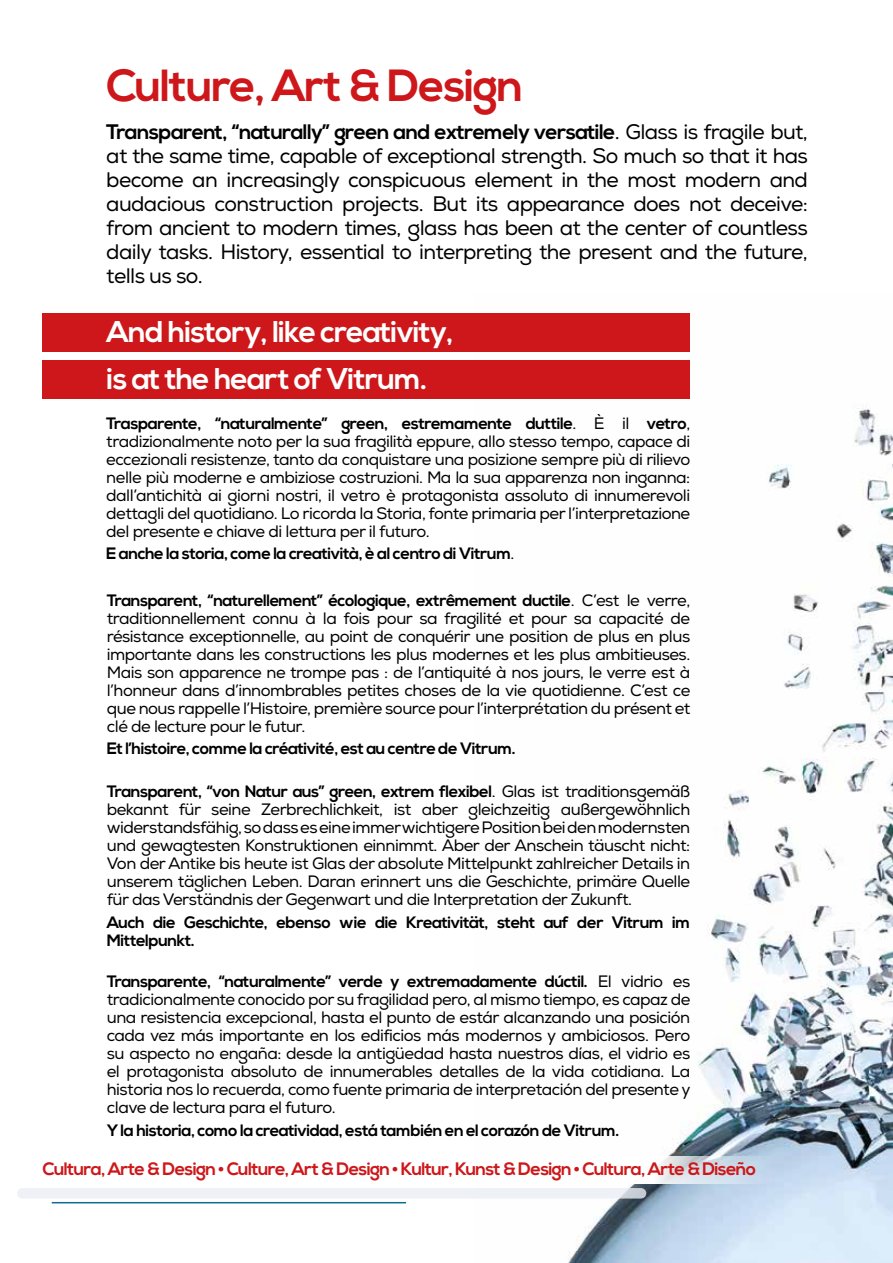
<style>
.page{position:relative;width:893px;height:1263px;background:#fff}
.page>*{position:absolute;margin:0;border:0;box-sizing:border-box;transform-origin:0 0}
.t1{font:700 45px "Nexa";letter-spacing:-.03em;color:#cd171a}
.t2{font:700 30px/47.1px "Nexa";letter-spacing:-.03em;color:#fff}
.t3{font:21px/24px "Nexa";letter-spacing:-.03em;color:#000;text-align:justify}
.t4{font:700 18px "Nexa";letter-spacing:-.04em;color:#cd171a}
.t5{font:16.5px/18px "Nexa";letter-spacing:-.03em;color:#000;text-align:justify}
.t6{font:700 16.5px/18px "Nexa";letter-spacing:-.03em;color:#000}
.s1{font-weight:700}
.s2{font-weight:400}
</style>
<div class="page">
<img style="left:475px;top:351px;width:418px;height:912px">
<div style="left:43px;top:313px;width:647px;height:38px;background:#cd171a"></div>
<div style="left:43px;top:360px;width:647px;height:38px;background:#cd171a"></div>
<div style="left:22px;top:1188px;width:619px;height:10px;background:#ebeef4"></div>
<hr style="left:52px;top:1202px;width:354px;height:1px;background:#0a6c91">
<svg style="left:602px;top:1156px;width:176px;height:27px"></svg>
<h1 class="t1" style="left:106px;top:60px;width:419px">Culture, Art &amp; Design</h1>
<p class="t3" style="left:106px;top:120px;width:703px"><span class="s1">Transparent, “naturally” green and extremely versatile</span>. Glass is fragile but, at the same time, capable of exceptional strength. So much so that it has become an increasingly conspicuous element in the most modern and audacious construction projects. But its appearance does not deceive: from ancient to modern times, glass has been at the center of countless daily tasks. History, essential to interpreting the present and the future, tells us so.</p>
<h2 class="t2" style="left:107px;top:310px;width:349px">And history, like creativity, is at the heart of Vitrum.</h2>
<p class="t5" style="left:106px;top:415px;width:586px"><span class="s1">Trasparente, “naturalmente” green, estremamente duttile</span>. È il <span class="s1">vetro</span>, tradizionalmente noto per la sua fragilità eppure, allo stesso tempo, capace di eccezionali resistenze, tanto da conquistare una posizione sempre più di rilievo nelle più moderne e ambiziose costruzioni. Ma la sua apparenza non inganna: dall’antichità ai giorni nostri, il vetro è protagonista assoluto di innumerevoli dettagli del quotidiano. Lo ricorda la Storia, fonte primaria per l’interpretazione del presente e chiave di lettura per il futuro.</p>
<p class="t6" style="left:106px;top:545px;width:410px">E anche la storia, come la creatività, è al centro di Vitrum<span class="s2">.</span></p>
<p class="t5" style="left:107px;top:591px;width:585px"><span class="s1">Transparent, “naturellement” écologique, extrêmement ductile</span>. C’est le verre, traditionnellement connu à la fois pour sa fragilité et pour sa capacité de résistance exceptionnelle, au point de conquérir une position de plus en plus importante dans les constructions les plus modernes et les plus ambitieuses.<br>Mais son apparence ne trompe pas : de l’antiquité à nos jours, le verre est à l’honneur dans d’innombrables petites choses de la vie quotidienne. C’est ce que nous rappelle l’Histoire, première source pour l’interprétation du présent et clé de lecture pour le futur.</p>
<p class="t6" style="left:107px;top:740px;width:410px">Et l’histoire, comme la créativité, est au centre de Vitrum.</p>
<p class="t5" style="left:107px;top:783px;width:585px"><span class="s1">Transparent, “von Natur aus” green, extrem flexibel</span>. Glas ist traditionsgemäß bekannt für seine Zerbrechlichkeit, ist aber gleichzeitig außergewöhnlich widerstandsfähig, so dass es eine immer wichtigere Position bei den modernsten und gewagtesten Konstruktionen einnimmt. Aber der Anschein täuscht nicht:<br>Von der Antike bis heute ist Glas der absolute Mittelpunkt zahlreicher Details in unserem täglichen Leben. Daran erinnert uns die Geschichte, primäre Quelle für das Verständnis der Gegenwart und die Interpretation der Zukunft.</p>
<p class="t6" style="left:107px;top:913px;width:585px">Auch die Geschichte, ebenso wie die Kreativität, steht auf der Vitrum im<br>Mittelpunkt.</p>
<p class="t5" style="left:107px;top:973px;width:585px"><span class="s1">Transparente, “naturalmente” verde y extremadamente dúctil.</span> El vidrio es tradicionalmente conocido por su fragilidad pero, al mismo tiempo, es capaz de una resistencia excepcional, hasta el punto de estár alcanzando una posición cada vez más importante en los edificios más modernos y ambiciosos. Pero su aspecto no engaña: desde la antigüedad hasta nuestros días, el vidrio es el protagonista absoluto de innumerables detalles de la vida cotidiana. La historia nos lo recuerda, como fuente primaria de interpretación del presente y clave de lectura para el futuro.</p>
<p class="t6" style="left:107px;top:1121px;width:514px">Y la historia, como la creatividad, está también en el corazón de Vitrum.</p>
<p class="t4" style="left:43px;top:1159px;width:715px">Cultura, Arte &amp; Design • Culture, Art &amp; Design • Kultur, Kunst &amp; Design • Cultura, Arte &amp; Diseño</p>
</div>
